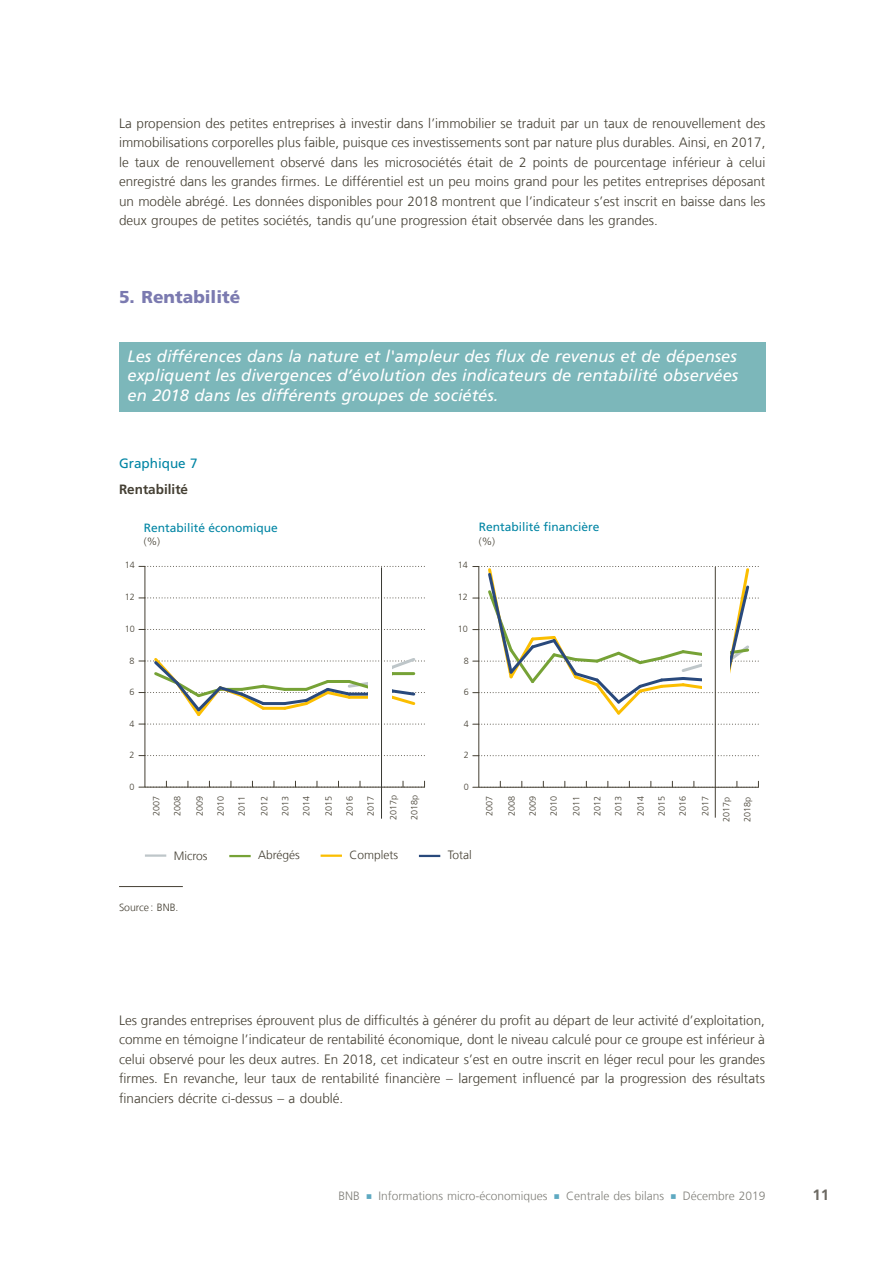
<style>
.page{position:relative;width:893px;height:1263px;background:#fff}
.page>*{position:absolute;margin:0;border:0;box-sizing:border-box;transform-origin:0 0}
.t1{font:900 17.25px "Frutiger LT Com";color:#7b7ab0}
.t2{font:italic 16.5px/19.5px "Frutiger LT Com";color:#fff;text-align:justify}
.t3{font:700 15px "Frutiger LT Com";color:#6d6a63}
.t4{font:300 13.5px/19.5px "Frutiger LT Com";color:#454034;text-align:justify}
.t5{font:700 13.5px "Frutiger LT Com";color:#454034}
.t6{font:13.5px "Frutiger LT Com";color:#0085a4}
.t7{font:300 12px "Frutiger LT Com";color:#81807a}
.t8{font:12px "Frutiger LT Com";color:#0085a4}
.t9{font:300 12px "Frutiger LT Com";color:#454034}
.t10{font:300 10.5px "Frutiger LT Com";color:#454034}
.t11{font:300 9px "Frutiger LT Com";color:#454034}
.s1{color:#5ea9c1}
</style>
<div class="page">
<div style="left:119px;top:342px;width:646px;height:69px;background:#7cb7ba"></div>
<svg style="left:473px;top:755px;width:285px;height:1px"></svg>
<svg style="left:473px;top:724px;width:285px;height:1px"></svg>
<svg style="left:473px;top:781px;width:286px;height:7px"></svg>
<svg style="left:473px;top:566px;width:285px;height:151px"></svg>
<hr style="left:478px;top:566px;width:1px;height:221px;background:#454034">
<hr style="left:479px;top:787px;width:279px;height:1px;background:#454034">
<hr style="left:145px;top:854px;width:21px;height:3px;background:#bec6c9">
<hr style="left:229px;top:855px;width:22px;height:2px;background:#76a236">
<hr style="left:321px;top:854px;width:21px;height:3px;background:#fbbe00">
<hr style="left:419px;top:855px;width:21px;height:2px;background:#29497c">
<svg style="left:139px;top:755px;width:286px;height:1px"></svg>
<svg style="left:139px;top:629px;width:286px;height:1px"></svg>
<svg style="left:139px;top:597px;width:286px;height:1px"></svg>
<svg style="left:139px;top:566px;width:286px;height:1px"></svg>
<svg style="left:139px;top:781px;width:286px;height:7px"></svg>
<svg style="left:139px;top:655px;width:286px;height:70px"></svg>
<hr style="left:145px;top:566px;width:1px;height:221px;background:#454034">
<hr style="left:145px;top:787px;width:280px;height:1px;background:#454034">
<div style="left:368px;top:666px;width:24px;height:36px;background:#fff"></div>
<hr style="left:381px;top:567px;width:1px;height:252px;background:#383933">
<div style="left:702px;top:647px;width:28px;height:43px;background:#fff"></div>
<hr style="left:715px;top:567px;width:1px;height:251px;background:#454034">
<hr style="left:119px;top:886px;width:64px;height:1px;background:#454034">
<p class="t4" style="left:119px;top:113px;width:648px">La propension des petites entreprises à investir dans l’immobilier se traduit par un taux de renouvellement des immobilisations corporelles plus faible, puisque ces investissements sont par nature plus durables. Ainsi, en 2017, le taux de renouvellement observé dans les microsociétés était de 2 points de pourcentage inférieur à celui enregistré dans les grandes firmes. Le différentiel est un peu moins grand pour les petites entreprises déposant un modèle abrégé. Les données disponibles pour 2018 montrent que l’indicateur s’est inscrit en baisse dans les deux groupes de petites sociétés, tandis qu’une progression était observée dans les grandes.</p>
<p class="t1" style="left:119px;top:286px;width:123px">5. Rentabilité</p>
<p class="t2" style="left:128px;top:346px;width:612px">Les différences dans la nature et l'ampleur des flux de revenus et de dépenses expliquent les divergences d’évolution des indicateurs de rentabilité observées en 2018 dans les différents groupes de sociétés.</p>
<p class="t6" style="left:119px;top:455px;width:80px">Graphique 7</p>
<p class="t5" style="left:119px;top:481px;width:71px">Rentabilité</p>
<p class="t8" style="left:144px;top:520px;width:136px">Rentabilité économique</p>
<p class="t10" style="left:144px;top:534px;width:18px">(%)</p>
<p class="t8" style="left:479px;top:520px;width:122px">Rentabilité financière</p>
<p class="t10" style="left:479px;top:535px;width:18px">(%)</p>
<p class="t11" style="left:125px;top:560px;width:12px">14</p>
<p class="t11" style="left:458px;top:560px;width:12px">14</p>
<p class="t11" style="left:125px;top:592px;width:12px">12</p>
<p class="t11" style="left:458px;top:592px;width:12px">12</p>
<p class="t11" style="left:125px;top:623px;width:12px">10</p>
<p class="t11" style="left:458px;top:623px;width:12px">10</p>
<p class="t11" style="left:129px;top:655px;width:7px">8</p>
<p class="t11" style="left:464px;top:655px;width:7px">8</p>
<p class="t11" style="left:129px;top:686px;width:7px">6</p>
<p class="t11" style="left:464px;top:687px;width:7px">6</p>
<p class="t11" style="left:129px;top:718px;width:7px">4</p>
<p class="t11" style="left:464px;top:718px;width:7px">4</p>
<p class="t11" style="left:129px;top:749px;width:7px">2</p>
<p class="t11" style="left:464px;top:750px;width:7px">2</p>
<p class="t11" style="left:129px;top:781px;width:7px">0</p>
<p class="t11" style="left:464px;top:781px;width:7px">0</p>
<p class="t11" style="left:151px;top:816px;width:22px;rotate:-90deg">2007</p>
<p class="t11" style="left:172px;top:816px;width:22px;rotate:-90deg">2008</p>
<p class="t11" style="left:194px;top:816px;width:22px;rotate:-90deg">2009</p>
<p class="t11" style="left:215px;top:816px;width:22px;rotate:-90deg">2010</p>
<p class="t11" style="left:236px;top:816px;width:22px;rotate:-90deg">2011</p>
<p class="t11" style="left:259px;top:816px;width:22px;rotate:-90deg">2012</p>
<p class="t11" style="left:280px;top:816px;width:22px;rotate:-90deg">2013</p>
<p class="t11" style="left:301px;top:816px;width:22px;rotate:-90deg">2014</p>
<p class="t11" style="left:323px;top:816px;width:22px;rotate:-90deg">2015</p>
<p class="t11" style="left:344px;top:816px;width:22px;rotate:-90deg">2016</p>
<p class="t11" style="left:365px;top:816px;width:22px;rotate:-90deg">2017</p>
<p class="t11" style="left:388px;top:820px;width:27px;rotate:-90deg">2017p</p>
<p class="t11" style="left:409px;top:820px;width:27px;rotate:-90deg">2018p</p>
<p class="t11" style="left:484px;top:816px;width:22px;rotate:-90deg">2007</p>
<p class="t11" style="left:506px;top:816px;width:22px;rotate:-90deg">2008</p>
<p class="t11" style="left:527px;top:816px;width:22px;rotate:-90deg">2009</p>
<p class="t11" style="left:548px;top:816px;width:22px;rotate:-90deg">2010</p>
<p class="t11" style="left:571px;top:816px;width:22px;rotate:-90deg">2011</p>
<p class="t11" style="left:592px;top:816px;width:22px;rotate:-90deg">2012</p>
<p class="t11" style="left:613px;top:816px;width:22px;rotate:-90deg">2013</p>
<p class="t11" style="left:635px;top:816px;width:22px;rotate:-90deg">2014</p>
<p class="t11" style="left:656px;top:816px;width:22px;rotate:-90deg">2015</p>
<p class="t11" style="left:677px;top:816px;width:22px;rotate:-90deg">2016</p>
<p class="t11" style="left:700px;top:816px;width:22px;rotate:-90deg">2017</p>
<p class="t11" style="left:721px;top:822px;width:27px;rotate:-90deg">2017p</p>
<p class="t11" style="left:742px;top:822px;width:27px;rotate:-90deg">2018p</p>
<p class="t9" style="left:174px;top:848px;width:35px">Micros</p>
<p class="t9" style="left:258px;top:847px;width:43px">Abrégés</p>
<p class="t9" style="left:349px;top:847px;width:50px">Complets</p>
<p class="t9" style="left:448px;top:847px;width:25px">Total</p>
<p class="t10" style="left:119px;top:900px;width:61px">Source : BNB.</p>
<p class="t4" style="left:119px;top:1010px;width:647px">Les grandes entreprises éprouvent plus de difficultés à générer du profit au départ de leur activité d’exploitation, comme en témoigne l’indicateur de rentabilité économique, dont le niveau calculé pour ce groupe est inférieur à celui observé pour les deux autres. En 2018, cet indicateur s’est en outre inscrit en léger recul pour les grandes firmes. En revanche, leur taux de rentabilité financière – largement influencé par la progression des résultats financiers décrite ci-dessus – a doublé.</p>
<p class="t7" style="left:338px;top:1188px;width:428px">BNB <span class="s1">○</span> Informations micro-économiques <span class="s1">○</span> Centrale des bilans <span class="s1">○</span> Décembre 2019</p>
<p class="t3" style="left:812px;top:1186px;width:18px">11</p>
</div>
